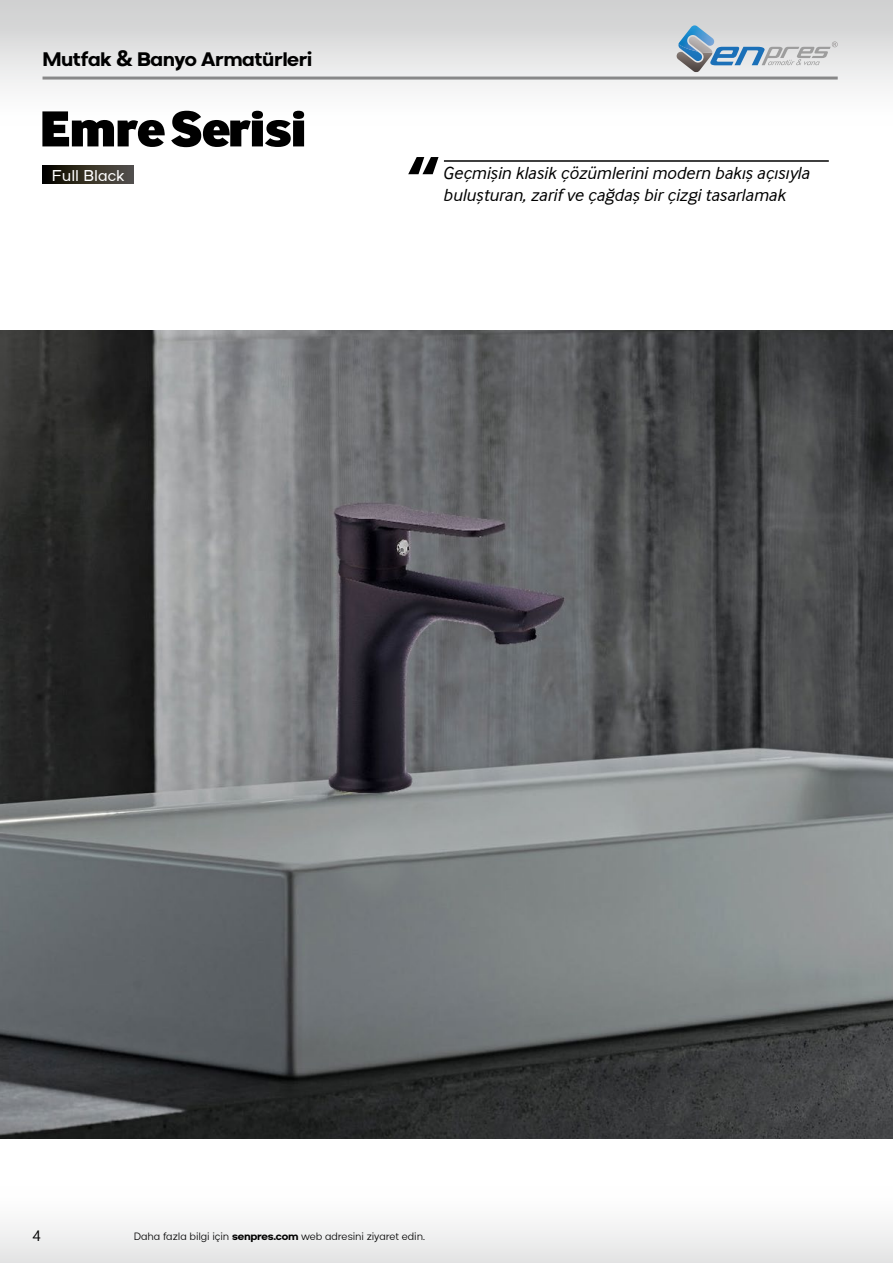
<style>
.page{position:relative;width:893px;height:1263px;background:#fff}
.page>*{position:absolute;margin:0;border:0;box-sizing:border-box;transform-origin:0 0}
.t1{font:900 52.5px "Inter Face";letter-spacing:-.01em;color:#000}
.t2{font:700 22.05px "Aceh";letter-spacing:-.025em;color:#000}
.t3{font:italic 18px/21.6px "Inter Face Da Ma";color:#000}
.t4{font:17.55px "Aceh Soft";color:#fff}
.t5{font:300 12px "Aceh";letter-spacing:-.01em;color:#000}
.s1{font-family:"Open Sans"}
.s2{font-weight:700}
</style>
<div class="page">
<div style="left:0;top:0;width:893px;height:125px;background:linear-gradient(to bottom,#cccdcd,#fff)"></div>
<div style="left:0;top:1186px;width:893px;height:77px;background:linear-gradient(to bottom,#fff,#e5e5e5)"></div>
<hr style="left:43px;top:77px;width:795px;height:3px;background:#888">
<img style="left:678px;top:25px;width:36px;height:16px">
<svg style="left:676px;top:41px;width:162px;height:31px;background:#b5c2cd"></svg>
<svg style="left:408px;top:157px;width:31px;height:17px"></svg>
<hr style="left:444px;top:160px;width:385px;height:2px;background:#000">
<div style="left:43px;top:165px;width:91px;height:18px;background:linear-gradient(to right,#090600,#5a564e)"></div>
<img style="left:0;top:331px;width:893px;height:807px">
<svg style="left:33px;top:1230px;width:7px;height:11px"></svg>
<p class="t2" style="left:43px;top:47px;width:272px">Mutfak <span class="s1">&amp;</span> Banyo Armatürleri</p>
<h1 class="t1" style="left:40px;top:96px;width:268px">Emre Serisi</h1>
<p class="t4" style="left:52px;top:166px;width:74px">Full Black</p>
<p class="t3" style="left:444px;top:162px;width:368px">Geçmişin klasik çözümlerini modern bakış açısıyla buluşturan, zarif ve çağdaş bir çizgi tasarlamak</p>
<p class="t5" style="left:134px;top:1230px;width:293px">Daha fazla bilgi için <span class="s2">senpres.com</span> web adresini ziyaret edin.</p>
</div>
